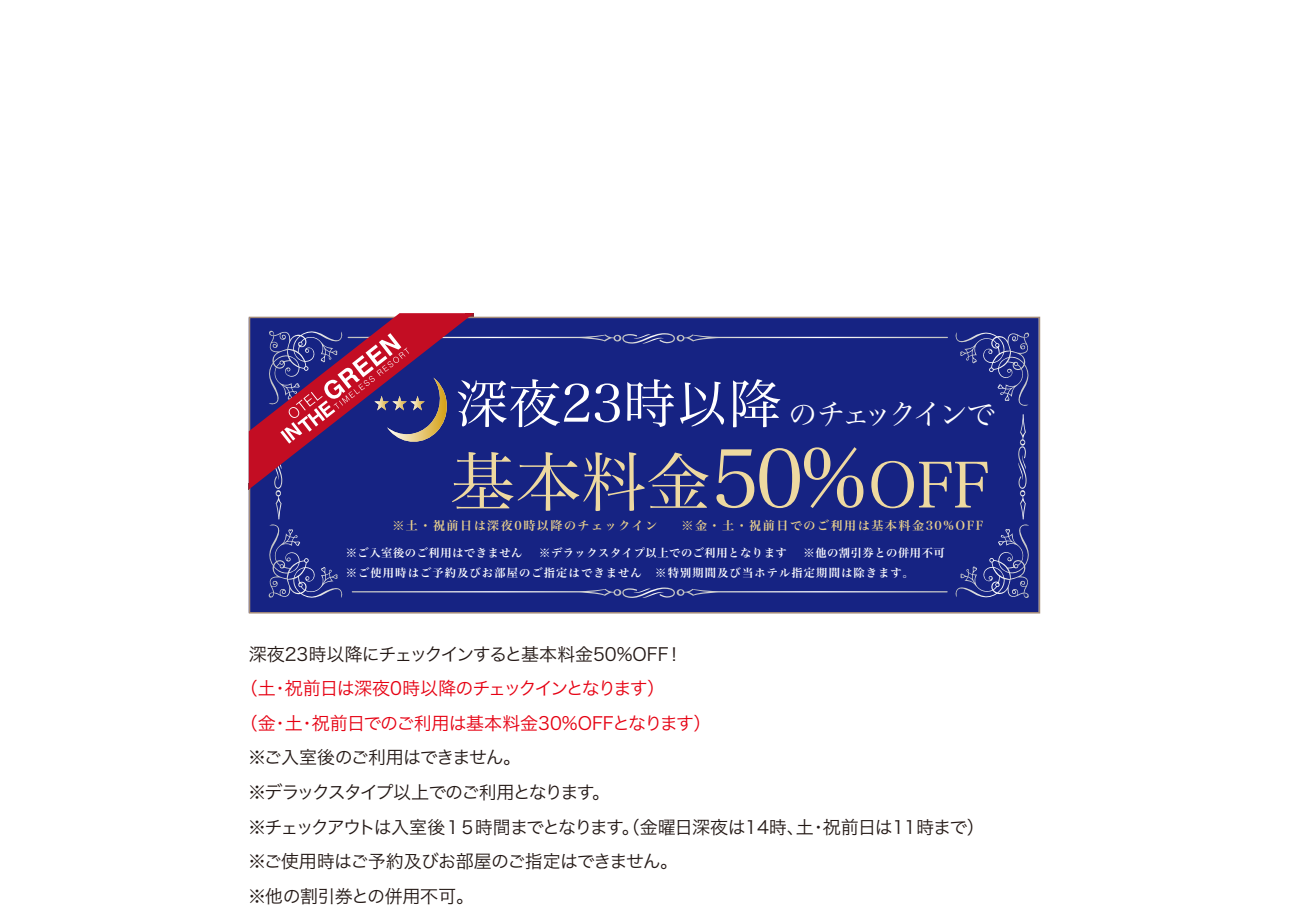
<style>
.page{position:relative;width:1289px;height:919px;background:#fff}
.page>*{position:absolute;margin:0;border:0;box-sizing:border-box;transform-origin:0 0}
.t1{font:81px "Hira Min Pro N W3";color:#eed9a0}
.t2{font:64.2px "Hira Min Pro N W3";color:#eed9a0}
.t3{font:52.65px "Hira Min Pro N W3";color:#fff}
.t4{font:29.1px "Hira Min Pro W3";color:#fff}
.t5{font:18px/34.5px "Hira Kaku Pro N W3";letter-spacing:-.045em;color:#231815}
.t6{font:18px/34.5px "Hira Kaku Pro N W3";letter-spacing:-.045em;color:#e60012}
.t7{font:18px "Hira Kaku Pro N W3";color:#231815}
.t8{font:12px "Hira Min Pro N W6";letter-spacing:.13em;color:#ead18d}
.t9{font:11.25px "Hira Min Pro N W6";letter-spacing:.05em;color:#fff}
.t10{font:11.25px "Hira Min Pro N W6";letter-spacing:.1em;color:#fff}
.s1{font-family:"Hira Min Pro W3";font-size:29.1px}
.s2{font-size:63px}
</style>
<div class="page">
<div style="left:252px;top:319px;width:785px;height:291px;background:#162383"></div>
<svg style="left:959px;top:331px;width:74px;height:76px;background:#2c388d"></svg>
<svg style="left:954px;top:528px;width:76px;height:74px;background:#2c388d"></svg>
<svg style="left:1017px;top:414px;width:9px;height:105px"></svg>
<svg style="left:249px;top:313px;width:698px;height:289px;background:#272a81"></svg>
<h3 class="t3" style="left:456px;top:358px;width:541px">深夜23時以降<span class="s1">のチックインで</span></h3>
<h2 class="t2" style="left:450px;top:427px;width:261px">基本料金</h2>
<h3 class="t4" style="left:841px;top:389px;width:31px">ェ</h3>
<h1 class="t1" style="left:711px;top:410px;width:280px">50%<span class="s2">OFF</span></h1>
<p class="t8" style="left:392px;top:515px;width:267px">※土・祝前日は深夜0時以降のチェックイン</p>
<p class="t8" style="left:681px;top:515px;width:303px">※金・土・祝前日でのご利用は基本料金30%OFF</p>
<p class="t9" style="left:346px;top:543px;width:600px">※ご入室後のご利用はできません　 ※デラックスタイプ以上でのご利用となります　 ※他の割引券との併用不可</p>
<p class="t10" style="left:346px;top:562px;width:582px">※ご使用時はご予約及びお部屋のご指定はできません　※特別期間及び当ホテル指定期間は除きます。　</p>
<p class="t7" style="left:249px;top:638px;width:436px">深夜23時以降にチェックインすると基本料金50%OFF！</p>
<p class="t6" style="left:240px;top:670px;width:473px">（土・祝前日は深夜0時以降のチェックインとなります）<br>（金・土・祝前日でのご利用は基本料金30%OFFとなります）</p>
<p class="t5" style="left:248px;top:739px;width:738px">※ご入室後のご利用はできません。<br>※デラックスタイプ以上でのご利用となります。<br>※チェックアウトは入室後１５時間までとなります。（金曜日深夜は14時、土・祝前日は11時まで）※ご使用時はご予約及びお部屋のご指定はできません。<br>※他の割引券との併用不可。</p>
</div>
